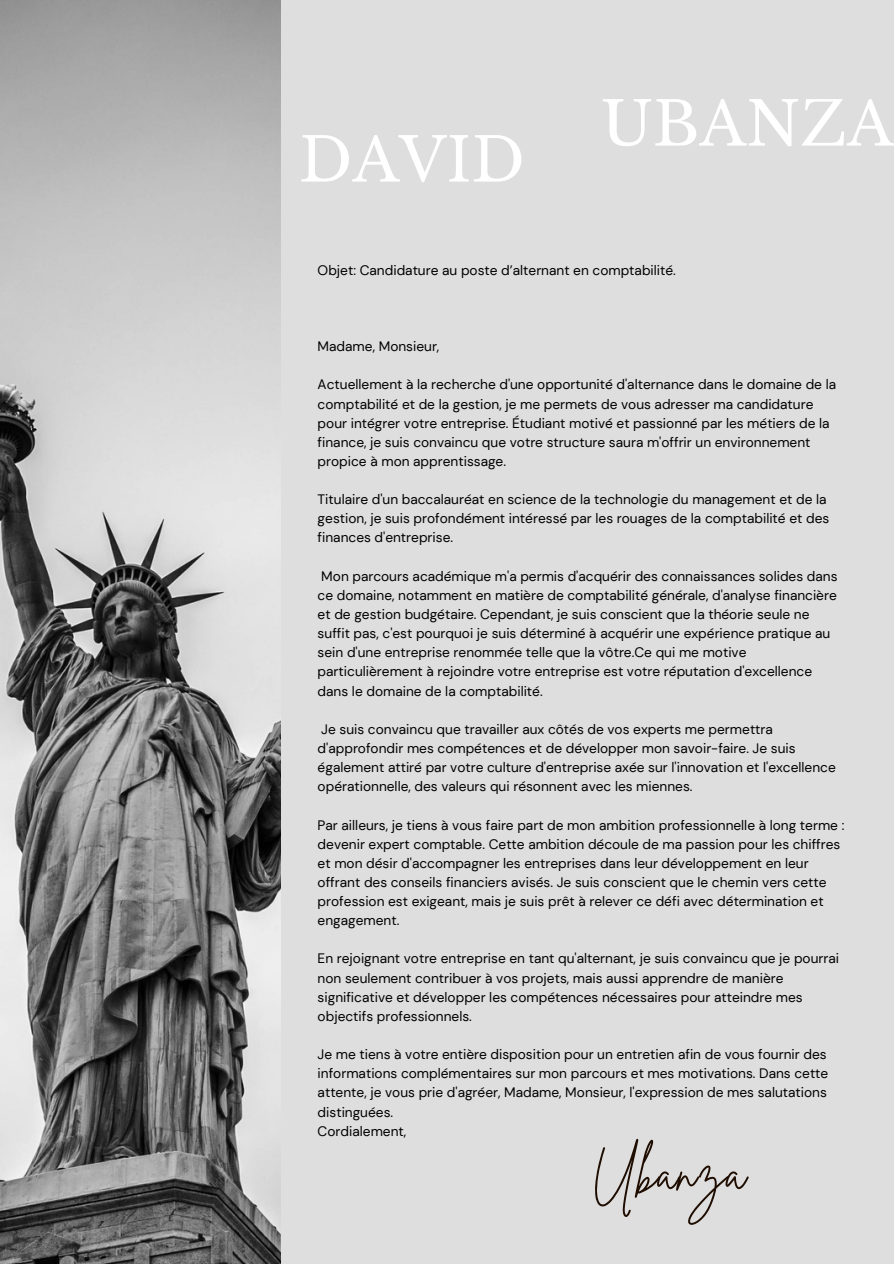
<style>
.page{position:relative;width:894px;height:1264px;background:#fff}
.page>*{position:absolute;margin:0;border:0;box-sizing:border-box;transform-origin:0 0}
.t1{font:60.3px "Libre Baskerville";color:#fff}
.t2{font:50.85px "Brittany Signature";letter-spacing:.02em;color:#1e0d00}
.t3{font:13.65px/19.2px "DM Sans";color:#000}
</style>
<div class="page">
<div style="left:0;top:0;width:893px;height:1263px;background:#dedede"></div>
<img style="left:0;top:0;width:280px;height:1263px">
<p class="t1" style="left:299px;top:123px;width:227px">DAVID</p>
<p class="t1" style="left:600px;top:87px;width:294px">UBANZA</p>
<h1 class="t3" style="left:317px;top:260px;width:359px">Objet: Candidature au poste d’alternant en comptabilité.</h1>
<p class="t3" style="left:317px;top:337px;width:123px">Madame, Monsieur,</p>
<p class="t3" style="left:317px;top:375px;width:520px">Actuellement à la recherche d'une opportunité d'alternance dans le domaine de la comptabilité et de la gestion, je me permets de vous adresser ma candidature pour intégrer votre entreprise. Étudiant motivé et passionné par les métiers de la finance, je suis convaincu que votre structure saura m'offrir un environnement propice à mon apprentissage.</p>
<p class="t3" style="left:317px;top:490px;width:513px">Titulaire d'un baccalauréat en science de la technologie du management et de la gestion, je suis profondément intéressé par les rouages de la comptabilité et des finances d'entreprise.</p>
<p class="t3" style="left:317px;top:566px;width:521px">Mon parcours académique m'a permis d'acquérir des connaissances solides dans ce domaine, notamment en matière de comptabilité générale, d'analyse financière et de gestion budgétaire. Cependant, je suis conscient que la théorie seule ne suffit pas, c'est pourquoi je suis déterminé à acquérir une expérience pratique au sein d'une entreprise renommée telle que la vôtre.Ce qui me motive particulièrement à rejoindre votre entreprise est votre réputation d'excellence dans le domaine de la comptabilité.</p>
<p class="t3" style="left:317px;top:719px;width:519px">Je suis convaincu que travailler aux côtés de vos experts me permettra d'approfondir mes compétences et de développer mon savoir-faire. Je suis également attiré par votre culture d'entreprise axée sur l'innovation et l'excellence opérationnelle, des valeurs qui résonnent avec les miennes.</p>
<p class="t3" style="left:317px;top:815px;width:528px">Par ailleurs, je tiens à vous faire part de mon ambition professionnelle à long terme : devenir expert comptable. Cette ambition découle de ma passion pour les chiffres et mon désir d'accompagner les entreprises dans leur développement en leur offrant des conseils financiers avisés. Je suis conscient que le chemin vers cette profession est exigeant, mais je suis prêt à relever ce défi avec détermination et engagement.</p>
<p class="t3" style="left:317px;top:949px;width:523px">En rejoignant votre entreprise en tant qu'alternant, je suis convaincu que je pourrai non seulement contribuer à vos projets, mais aussi apprendre de manière significative et développer les compétences nécessaires pour atteindre mes objectifs professionnels.</p>
<p class="t3" style="left:317px;top:1044px;width:512px">Je me tiens à votre entière disposition pour un entretien afin de vous fournir des informations complémentaires sur mon parcours et mes motivations. Dans cette attente, je vous prie d'agréer, Madame, Monsieur, l'expression de mes salutations distinguées.</p>
<p class="t3" style="left:317px;top:1121px;width:90px">Cordialement,</p>
<h2 class="t2" style="left:592px;top:1139px;width:155px">Ubanza</h2>
</div>
